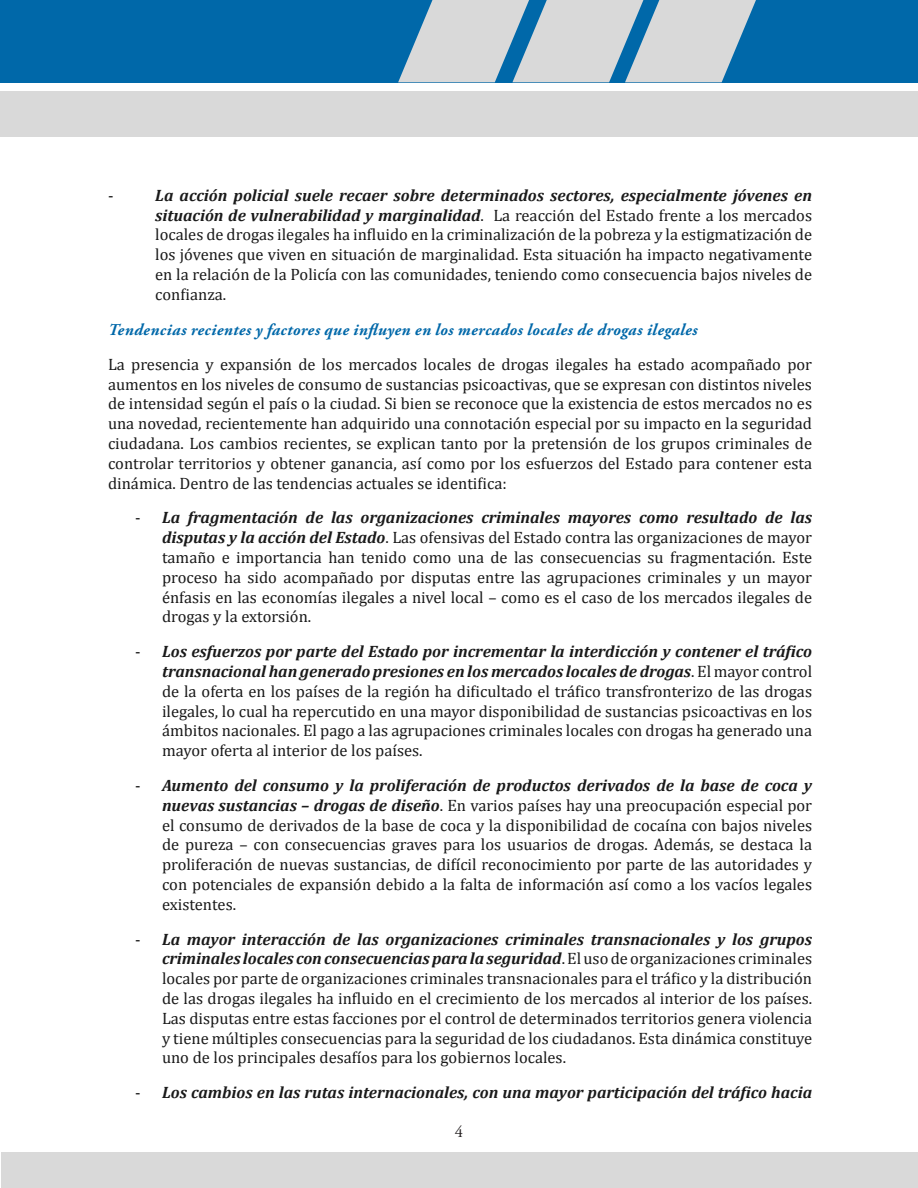
<style>
.page{position:relative;width:918px;height:1188px;background:#fff}
.page>*{position:absolute;margin:0;border:0;box-sizing:border-box;transform-origin:0 0}
.t1{font:16.5px/19.8px "Cambria";color:#1a1a1a;text-align:justify}
.t2{font:italic 700 16.5px "Cambria";color:#1a1a1a}
.t3{font:italic 700 16.5px "Adobe Garamond Pro";letter-spacing:.025em;color:#0068a9}
.t4{font:16.5px "Adobe Garamond Pro";color:#231f20}
.s1{font-weight:700;font-style:italic}
.s2{font-weight:400;font-style:normal}
</style>
<div class="page">
<div style="left:0;top:0;width:918px;height:82px;background:#0068a9"></div>
<div style="left:0;top:92px;width:918px;height:45px;background:#d9d9d9"></div>
<svg style="left:398px;top:0;width:358px;height:82px"></svg>
<div style="left:1px;top:1153px;width:917px;height:35px;background:#d9d9d9"></div>
<p class="t1" style="left:108px;top:185px;width:7px">-</p>
<p class="t1" style="left:155px;top:185px;width:658px"><span class="s1">La acción policial suele recaer sobre determinados sectores, especialmente jóvenes en situación de vulnerabilidad y marginalidad</span>. La reacción del Estado frente a los mercados locales de drogas ilegales ha influido en la criminalización de la pobreza y la estigmatización de los jóvenes que viven en situación de marginalidad. Esta situación ha impacto negativamente en la relación de la Policía con las comunidades, teniendo como consecuencia bajos niveles de confianza.</p>
<p class="t3" style="left:108px;top:320px;width:591px">Tendencias recientes y factores que influyen en los mercados locales de drogas ilegales</p>
<p class="t1" style="left:108px;top:354px;width:706px">La presencia y expansión de los mercados locales de drogas ilegales ha estado acompañado por aumentos en los niveles de consumo de sustancias psicoactivas, que se expresan con distintos niveles de intensidad según el país o la ciudad. Si bien se reconoce que la existencia de estos mercados no es una novedad, recientemente han adquirido una connotación especial por su impacto en la seguridad ciudadana. Los cambios recientes, se explican tanto por la pretensión de los grupos criminales de controlar territorios y obtener ganancia, así como por los esfuerzos del Estado para contener esta dinámica. Dentro de las tendencias actuales se identifica:</p>
<p class="t1" style="left:162px;top:508px;width:652px;text-indent:-27px">- <span class="s1">La fragmentación de las organizaciones criminales mayores como resultado de las disputas y la acción del Estado</span>. Las ofensivas del Estado contra las organizaciones de mayor tamaño e importancia han tenido como una de las consecuencias su fragmentación. Este proceso ha sido acompañado por disputas entre las agrupaciones criminales y un mayor énfasis en las economías ilegales a nivel local – como es el caso de los mercados ilegales de drogas y la extorsión.</p>
<p class="t1" style="left:162px;top:642px;width:652px;text-indent:-27px">- <span class="s1">Los esfuerzos por parte del Estado por incrementar la interdicción y contener el tráfico transnacional han generado presiones en los mercados locales de drogas</span>. El mayor control de la oferta en los países de la región ha dificultado el tráfico transfronterizo de las drogas ilegales, lo cual ha repercutido en una mayor disponibilidad de sustancias psicoactivas en los ámbitos nacionales. El pago a las agrupaciones criminales locales con drogas ha generado una mayor oferta al interior de los países.</p>
<p class="t1" style="left:162px;top:775px;width:652px;text-indent:-27px">- <span class="s1">Aumento del consumo y la proliferación de productos derivados de la base de coca y nuevas sustancias – drogas de diseño</span>. En varios países hay una preocupación especial por el consumo de derivados de la base de coca y la disponibilidad de cocaína con bajos niveles de pureza – con consecuencias graves para los usuarios de drogas. Además, se destaca la proliferación de nuevas sustancias, de difícil reconocimiento por parte de las autoridades y con potenciales de expansión debido a la falta de información así como a los vacíos legales existentes.</p>
<p class="t1" style="left:162px;top:929px;width:652px;text-indent:-27px">- <span class="s1">La mayor interacción de las organizaciones criminales transnacionales y los grupos criminales locales con consecuencias para la seguridad</span>. El uso de organizaciones criminales locales por parte de organizaciones criminales transnacionales para el tráfico y la distribución de las drogas ilegales ha influido en el crecimiento de los mercados al interior de los países.<br>Las disputas entre estas facciones por el control de determinados territorios genera violencia y tiene múltiples consecuencias para la seguridad de los ciudadanos. Esta dinámica constituye uno de los principales desafíos para los gobiernos locales.</p>
<p class="t2" style="left:135px;top:1081px;width:679px"><span class="s2">-</span> Los cambios en las rutas internacionales, con una mayor participación del tráfico hacia</p>
<p class="t4" style="left:455px;top:1122px;width:10px">4</p>
</div>
